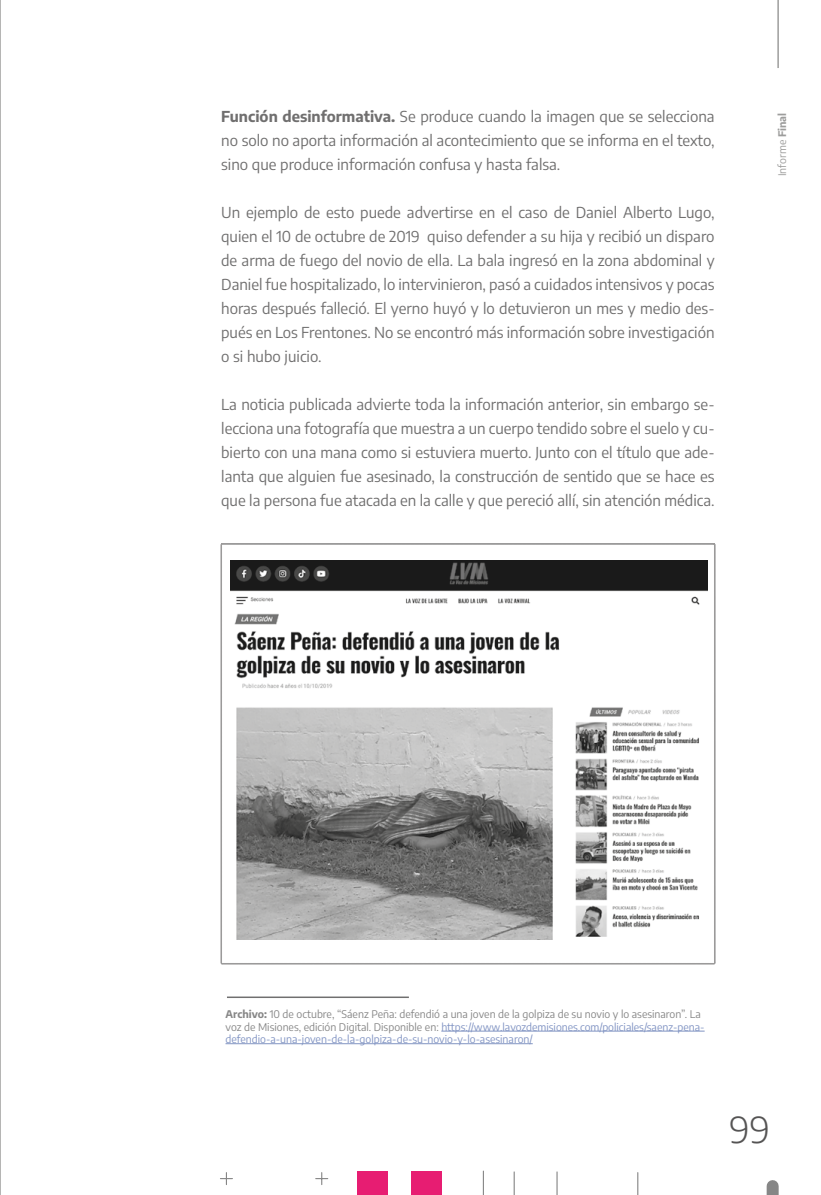
<style>
.page{position:relative;width:821px;height:1195px;background:#fff}
.page>*{position:absolute;margin:0;border:0;box-sizing:border-box;transform-origin:0 0}
.t1{font:300 36px "Encode Sans";color:#555454}
.t2{font:15px/24px "Encode Sans";color:#706f6f;text-align:justify}
.t3{font:10.5px/12.6px "Encode Sans";color:#878787}
.t4{font:10.5px "Encode Sans";color:#9d9d9c}
.s1{font-weight:700}
.s2{color:#8194c3}
</style>
<div class="page">
<hr style="left:777px;top:0;width:2px;height:68px;background:#9d9d9c">
<hr style="left:0;top:0;width:1px;height:1195px;background:#9d9d9c">
<div style="left:411px;top:1171px;width:30px;height:24px;background:#e71d72"></div>
<div style="left:357px;top:1171px;width:30px;height:24px;background:#e71d72"></div>
<div style="left:766px;top:1186px;width:12px;height:9px;background:#868686"></div>
<svg style="left:483px;top:1171px;width:1px;height:24px"></svg>
<svg style="left:637px;top:1172px;width:1px;height:23px"></svg>
<svg style="left:556px;top:1172px;width:1px;height:23px"></svg>
<hr style="left:513px;top:1172px;width:2px;height:23px;background:#868686">
<svg style="left:316px;top:1172px;width:12px;height:12px"></svg>
<svg style="left:220px;top:1172px;width:12px;height:12px"></svg>
<svg style="left:220px;top:543px;width:495px;height:421px"></svg>
<hr style="left:441px;top:1031px;width:263px;height:1px;background:#8194c3">
<hr style="left:225px;top:1043px;width:308px;height:1px;background:#8194c3">
<hr style="left:227px;top:996px;width:182px;height:2px;background:#706f6f">
<img style="left:231px;top:560px;width:476px;height:379px">
<p class="t2" style="left:221px;top:104px;width:495px"><span class="s1">Función desinformativa.</span> Se produce cuando la imagen que se selecciona no solo no aporta información al acontecimiento que se informa en el texto, sino que produce información confusa y hasta falsa.</p>
<p class="t2" style="left:221px;top:200px;width:495px">Un ejemplo de esto puede advertirse en el caso de Daniel Alberto Lugo, quien el 10 de octubre de 2019 quiso defender a su hija y recibió un disparo de arma de fuego del novio de ella. La bala ingresó en la zona abdominal y Daniel fue hospitalizado, lo intervinieron, pasó a cuidados intensivos y pocas horas después falleció. El yerno huyó y lo detuvieron un mes y medio des&shy;pués en Los Frentones. No se encontró más información sobre investigación o si hubo juicio.</p>
<p class="t2" style="left:221px;top:392px;width:495px">La noticia publicada advierte toda la información anterior, sin embargo se&shy;lecciona una fotografía que muestra a un cuerpo tendido sobre el suelo y cu&shy;bierto con una mana como si estuviera muerto. Junto con el título que ade&shy;lanta que alguien fue asesinado, la construcción de sentido que se hace es que la persona fue atacada en la calle y que pereció allí, sin atención médica.</p>
<p class="t4" style="left:775px;top:176px;width:65px;rotate:-90deg">Informe <span class="s1">Final</span></p>
<p class="t3" style="left:225px;top:1007px;width:480px"><span class="s1">Archivo:</span> 10 de octubre, “Sáenz Peña: defendió a una joven de la golpiza de su novio y lo asesinaron”. La voz de Misiones, edición Digital. Disponible en: <span class="s2">https://www.lavozdemisiones.com/policiales/saenz-pena&shy;defendio-a-una-joven-de-la-golpiza-de-su-novio-y-lo-asesinaron/</span></p>
<h1 class="t1" style="left:729px;top:1104px;width:42px">99</h1>
</div>
